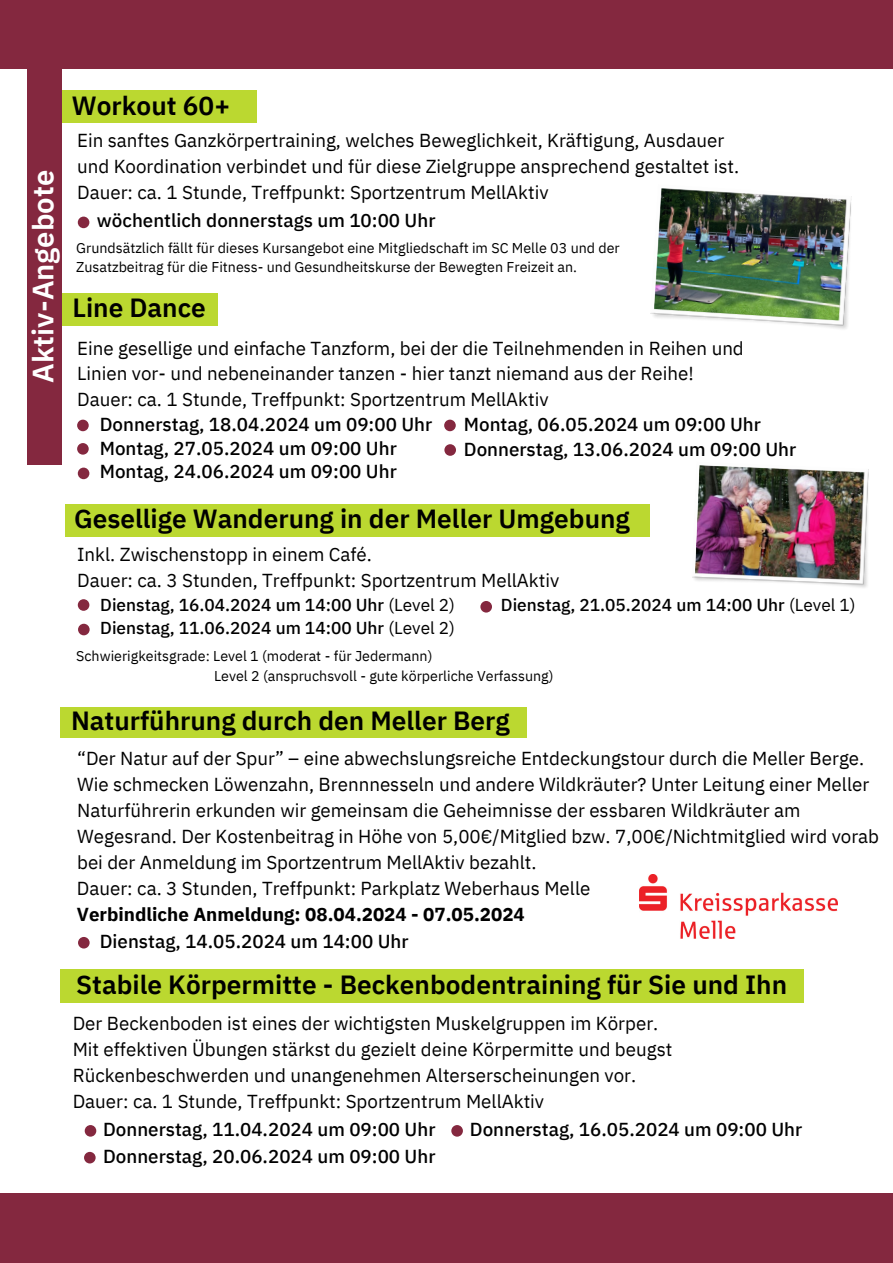
<style>
.page{position:relative;width:893px;height:1263px;background:#fff}
.page>*{position:absolute;margin:0;border:0;box-sizing:border-box;transform-origin:0 0}
.t1{font:600 29.25px "IBM Plex Sans Thai Looped";color:#fff}
.t2{font:600 26.25px "IBM Plex Sans Thai Looped";color:#000}
.t3{font:18.75px/25.9px "IBM Plex Sans Thai Looped";color:#000}
.t4{font:500 18.75px "IBM Plex Sans Thai Looped";color:#000}
.t5{font:500 17.25px "IBM Plex Sans Thai Looped";color:#000}
.t6{font:14.25px/19.6px "IBM Plex Sans Thai Looped";color:#000}
.s1{font-weight:400}
.s2{font-weight:700}
</style>
<div class="page">
<div style="left:0;top:1193px;width:893px;height:70px;background:#84283f"></div>
<div style="left:0;top:0;width:893px;height:69px;background:#84283f"></div>
<div style="left:62px;top:90px;width:195px;height:33px;background:#bbd830"></div>
<div style="left:60px;top:294px;width:158px;height:32px;background:#bbd830"></div>
<div style="left:60px;top:707px;width:466px;height:30px;background:#bbd830"></div>
<div style="left:28px;top:64px;width:34px;height:401px;background:#84283f"></div>
<svg style="left:77px;top:217px;width:13px;height:11px"></svg>
<div style="left:65px;top:504px;width:584px;height:32px;background:#bbd830"></div>
<svg style="left:480px;top:601px;width:12px;height:11px"></svg>
<svg style="left:78px;top:624px;width:12px;height:11px"></svg>
<svg style="left:77px;top:420px;width:12px;height:11px"></svg>
<svg style="left:78px;top:937px;width:12px;height:11px"></svg>
<svg style="left:444px;top:420px;width:12px;height:11px"></svg>
<svg style="left:77px;top:443px;width:12px;height:12px"></svg>
<svg style="left:77px;top:599px;width:13px;height:12px"></svg>
<img style="left:640px;top:875px;width:197px;height:63px">
<svg style="left:444px;top:444px;width:12px;height:12px"></svg>
<div style="left:61px;top:969px;width:743px;height:34px;background:#bbd830"></div>
<svg style="left:84px;top:1125px;width:13px;height:11px"></svg>
<img style="left:650px;top:188px;width:202px;height:141px">
<svg style="left:77px;top:468px;width:13px;height:11px"></svg>
<svg style="left:451px;top:1125px;width:12px;height:11px"></svg>
<svg style="left:84px;top:1152px;width:12px;height:11px"></svg>
<img style="left:692px;top:465px;width:177px;height:123px">
<p class="t1" style="left:26px;top:383px;width:214px;rotate:-90deg">Aktiv-Angebote</p>
<p class="t2" style="left:72px;top:91px;width:160px">Workout 60+</p>
<p class="t3" style="left:77px;top:127px;width:663px">Ein sanftes Ganzkörpertraining, welches Beweglichkeit, Kräftigung, Ausdauer und Koordination verbindet und für diese Zielgruppe ansprechend gestaltet ist.<br>Dauer: ca. 1 Stunde, Treffpunkt: Sportzentrum MellAktiv</p>
<p class="t4" style="left:97px;top:210px;width:340px">wöchentlich donnerstags um 10:00 Uhr</p>
<p class="t6" style="left:76px;top:238px;width:545px">Grundsätzlich fällt für dieses Kursangebot eine Mitgliedschaft im SC Melle 03 und der<br>Zusatzbeitrag für die Fitness- und Gesundheitskurse der Bewegten Freizeit an.</p>
<h3 class="t2" style="left:72px;top:293px;width:135px">Line Dance</h3>
<h3 class="t3" style="left:77px;top:335px;width:668px">Eine gesellige und einfache Tanzform, bei der die Teilnehmenden in Reihen und<br>Linien vor- und nebeneinander tanzen - hier tanzt niemand aus der Reihe!<br>Dauer: ca. 1 Stunde, Treffpunkt: Sportzentrum MellAktiv</h3>
<h3 class="t4" style="left:100px;top:413px;width:334px">Donnerstag, 18.04.2024 um 09:00 Uhr</h3>
<h4 class="t4" style="left:100px;top:438px;width:299px">Montag, 27.05.2024 um 09:00 Uhr</h4>
<h4 class="t4" style="left:100px;top:461px;width:299px">Montag, 24.06.2024 um 09:00 Uhr</h4>
<h3 class="t4" style="left:464px;top:413px;width:299px">Montag, 06.05.2024 um 09:00 Uhr</h3>
<h2 class="t4" style="left:464px;top:439px;width:334px">Donnerstag, 13.06.2024 um 09:00 Uhr</h2>
<h1 class="t2" style="left:74px;top:503px;width:557px">Gesellige Wanderung in der Meller Umgebung</h1>
<h2 class="t3" style="left:77px;top:541px;width:483px">Inkl. Zwischenstopp in einem Café.<br>Dauer: ca. 3 Stunden, Treffpunkt: Sportzentrum MellAktiv</h2>
<p class="t5" style="left:100px;top:595px;width:356px">Dienstag, 16.04.2024 um 14:00 Uhr <span class="s1">(Level 2)</span></p>
<p class="t5" style="left:501px;top:595px;width:356px">Dienstag, 21.05.2024 um 14:00 Uhr <span class="s1">(Level 1)</span></p>
<h2 class="t5" style="left:100px;top:618px;width:356px">Dienstag, 11.06.2024 um 14:00 Uhr <span class="s1">(Level 2)</span></h2>
<p class="t6" style="left:76px;top:646px;width:358px">Schwierigkeitsgrade: Level 1 (moderat - für Jedermann)</p>
<h2 class="t6" style="left:214px;top:666px;width:341px">Level 2 (anspruchsvoll - gute körperliche Verfassung)</h2>
<p class="t2" style="left:71px;top:706px;width:440px">Naturführung durch den Meller Berg</p>
<h4 class="t3" style="left:77px;top:746px;width:803px">“Der Natur auf der Spur” – eine abwechslungsreiche Entdeckungstour durch die Meller Berge.<br>Wie schmecken Löwenzahn, Brennnesseln und andere Wildkräuter? Unter Leitung einer Meller Naturführerin erkunden wir gemeinsam die Geheimnisse der essbaren Wildkräuter am Wegesrand. Der Kostenbeitrag in Höhe von 5,00€/Mitglied bzw. 7,00€/Nichtmitglied wird vorab bei der Anmeldung im Sportzentrum MellAktiv bezahlt.</h4>
<h3 class="t3" style="left:77px;top:875px;width:515px">Dauer: ca. 3 Stunden, Treffpunkt: Parkplatz Weberhaus Melle<br><span class="s2">Verbindliche Anmeldung: 08.04.2024 - 07.05.2024</span></h3>
<p class="t4" style="left:100px;top:930px;width:310px">Dienstag, 14.05.2024 um 14:00 Uhr</p>
<p class="t2" style="left:76px;top:969px;width:712px">Stabile Körpermitte - Beckenbodentraining für Sie und Ihn</p>
<p class="t3" style="left:73px;top:1011px;width:601px">Der Beckenboden ist eines der wichtigsten Muskelgruppen im Körper.<br>Mit effektiven Übungen stärkst du gezielt deine Körpermitte und beugst Rückenbeschwerden und unangenehmen Alterserscheinungen vor.<br>Dauer: ca. 1 Stunde, Treffpunkt: Sportzentrum MellAktiv</p>
<h4 class="t4" style="left:103px;top:1118px;width:334px">Donnerstag, 11.04.2024 um 09:00 Uhr</h4>
<h4 class="t4" style="left:470px;top:1118px;width:334px">Donnerstag, 16.05.2024 um 09:00 Uhr</h4>
<p class="t4" style="left:103px;top:1145px;width:334px">Donnerstag, 20.06.2024 um 09:00 Uhr</p>
</div>
